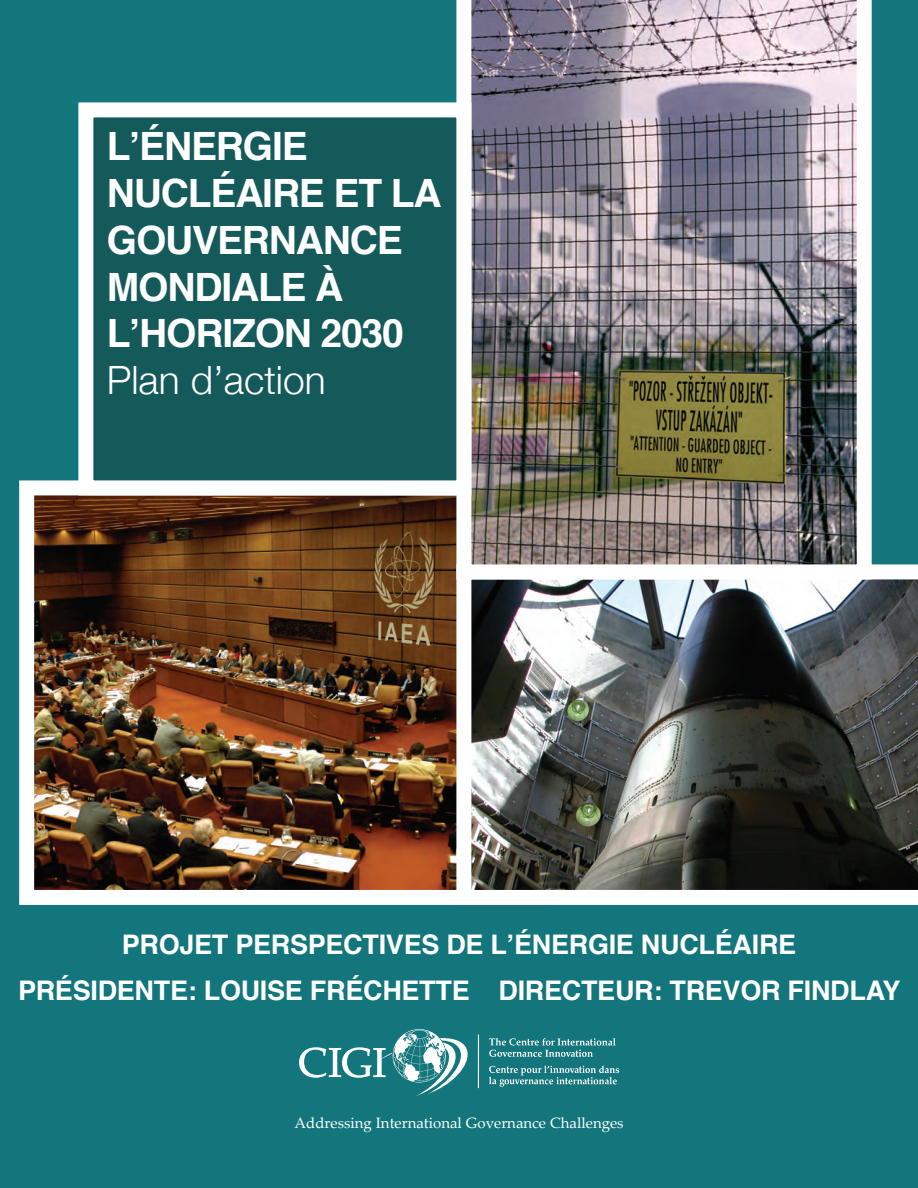
<style>
.page{position:relative;width:918px;height:1188px;background:#12767c}
.page>*{position:absolute;margin:0;border:0;box-sizing:border-box;transform-origin:0 0}
.t1{font:700 39px/46.8px "Helvetica";letter-spacing:-.03em;color:#fff}
.t2{font:300 39px "Helvetica Neue";color:#fff}
.t3{font:700 27px/46.5px "Helvetica";letter-spacing:-.01em;color:#fff;text-align:center}
.t4{font:15px "Palatino Linotype";color:#fff}
</style>
<div class="page">
<svg style="left:489px;top:1038px;width:130px;height:49px"></svg>
<hr style="left:478px;top:1035px;width:1px;height:53px;background:#fff">
<svg style="left:299px;top:1029px;width:169px;height:68px"></svg>
<img style="left:19px;top:480px;width:430px;height:425px">
<img style="left:449px;top:564px;width:469px;height:341px">
<img style="left:449px;top:0;width:430px;height:587px">
<svg style="left:71px;top:95px;width:408px;height:408px;background:#387172"></svg>
<h1 class="t1" style="left:107px;top:124px;width:336px">L’ÉNERGIE<br>NUCLÉAIRE ET LA<br>GOUVERNANCE<br>MONDIALE À<br>L’HORIZON 2030</h1>
<h1 class="t2" style="left:107px;top:356px;width:220px">Plan d’action</h1>
<p class="t3" style="left:18px;top:922px;width:884px">PROJET PERSPECTIVES DE L’ÉNERGIE NUCLÉAIRE<br>PRÉSIDENTE: LOUISE FRÉCHETTE DIRECTEUR: TREVOR FINDLAY</p>
<p class="t4" style="left:295px;top:1112px;width:331px">Addressing International Governance Challenges</p>
</div>
